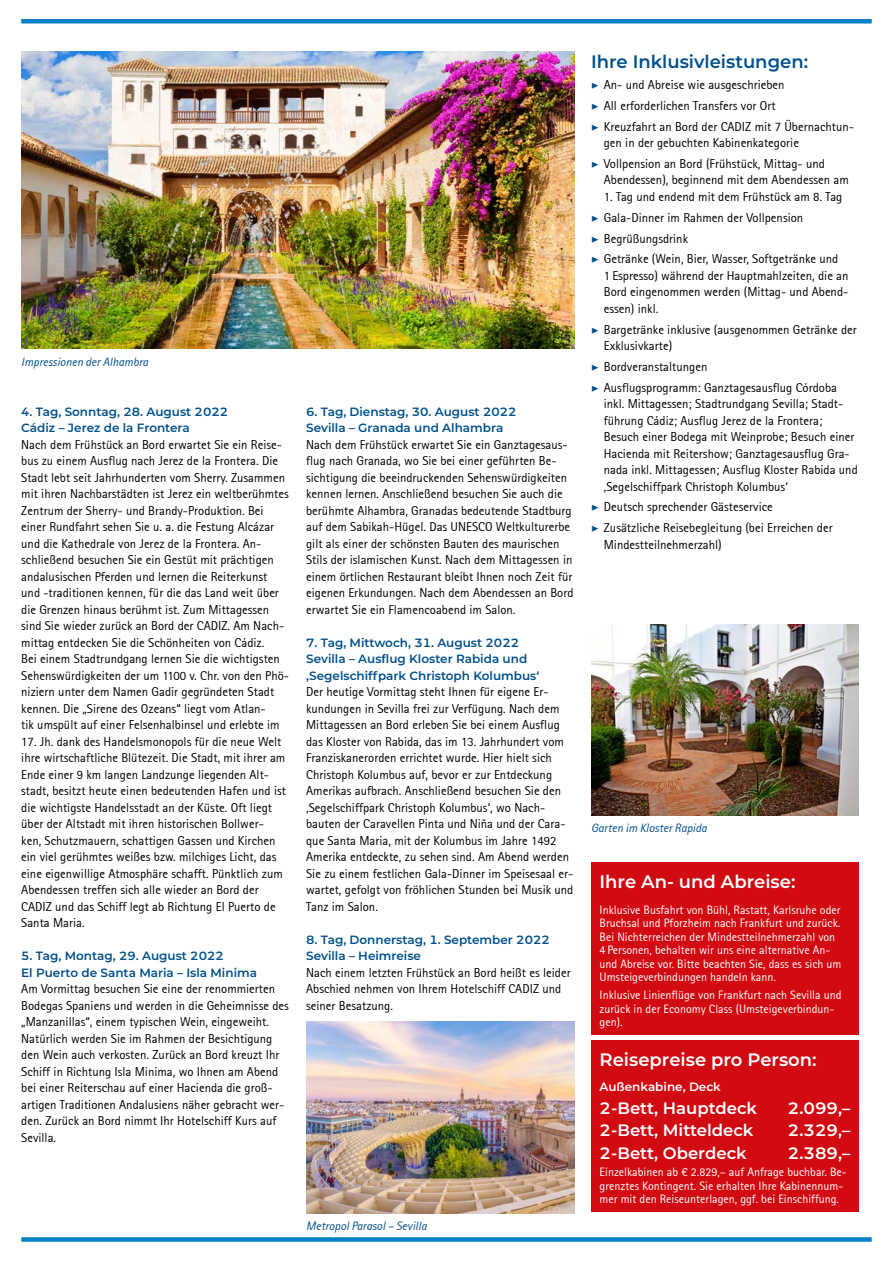
<style>
.page{position:relative;width:893px;height:1263px;background:#fff}
.page>*{position:absolute;margin:0;border:0;box-sizing:border-box;transform-origin:0 0}
.t1{font:600 18px "Montserrat";color:#fff}
.t2{font:600 18px "Montserrat";color:#00508c}
.t3{font:600 16.5px "Montserrat";color:#fff}
.t4{font:12.75px/16.5px "Rotis Sans Serif";color:#000}
.t5{font:12px/13.5px "Rotis Sans Serif";color:#fff}
.t6{font:600 12px/16.5px "Montserrat";color:#00508c}
.t7{font:italic 12px "Rotis Sans Serif";color:#00508c}
.t8{font:600 12px "Montserrat";color:#fff}
.s1{font-family:"Minion Pro";font-weight:700;font-style:italic;color:#00508c}
</style>
<div class="page">
<div style="left:21px;top:19px;width:851px;height:5px;background:#0081c9"></div>
<div style="left:21px;top:1237px;width:851px;height:5px;background:#0081c9"></div>
<div style="left:591px;top:1040px;width:268px;height:172px;background:#d20a11"></div>
<div style="left:591px;top:862px;width:268px;height:173px;background:#d20a11"></div>
<img style="left:21px;top:51px;width:553px;height:298px">
<img style="left:591px;top:624px;width:268px;height:191px">
<img style="left:306px;top:1022px;width:268px;height:191px">
<p class="t7" style="left:21px;top:354px;width:129px">Impressionen der Alhambra</p>
<p class="t6" style="left:21px;top:403px;width:208px">4. Tag, Sonntag, 28. August 2022<br>Cádiz – Jerez de la Frontera</p>
<p class="t4" style="left:21px;top:436px;width:269px">Nach dem Frühstück an Bord erwartet Sie ein Reise&shy;bus zu einem Ausflug nach Jerez de la Frontera. Die Stadt lebt seit Jahrhunderten vom Sherry. Zusammen mit ihren Nachbarstädten ist Jerez ein weltberühmtes Zentrum der Sherry- und Brandy-Produktion. Bei einer Rundfahrt sehen Sie u. a. die Festung Alcázar und die Kathedrale von Jerez de la Frontera. An&shy;schließend besuchen Sie ein Gestüt mit prächtigen andalusischen Pferden und lernen die Reiterkunst und -traditionen kennen, für die das Land weit über die Grenzen hinaus berühmt ist. Zum Mittagessen sind Sie wieder zurück an Bord der CADIZ. Am Nach&shy;mittag entdecken Sie die Schönheiten von Cádiz.<br>Bei einem Stadtrundgang lernen Sie die wichtigsten Sehenswürdigkeiten der um 1100 v. Chr. von den Phö&shy;niziern unter dem Namen Gadir gegründeten Stadt kennen. Die „Sirene des Ozeans“ liegt vom Atlan-<br>tik umspült auf einer Felsenhalbinsel und erlebte im</p>
<p class="t4" style="left:21px;top:733px;width:266px">17. Jh. dank des Handelsmonopols für die neue Welt ihre wirtschaftliche Blütezeit. Die Stadt, mit ihrer am Ende einer 9 km langen Landzunge liegenden Alt&shy;stadt, besitzt heute einen bedeutenden Hafen und ist die wichtigste Handelsstadt an der Küste. Oft liegt über der Altstadt mit ihren historischen Bollwer&shy;ken, Schutzmauern, schattigen Gassen und Kirchen ein viel gerühmtes weißes bzw. milchiges Licht, das eine eigenwillige Atmosphäre schafft. Pünktlich zum Abendessen treffen sich alle wieder an Bord der CADIZ und das Schiff legt ab Richtung El Puerto de Santa Maria.</p>
<p class="t6" style="left:21px;top:947px;width:237px">5. Tag, Montag, 29. August 2022<br>El Puerto de Santa Maria – Isla Minima</p>
<p class="t4" style="left:21px;top:980px;width:269px">Am Vormittag besuchen Sie eine der renommierten Bodegas Spaniens und werden in die Geheimnisse des „Manzanillas“, einem typischen Wein, eingeweiht.<br>Natürlich werden Sie im Rahmen der Besichtigung den Wein auch verkosten. Zurück an Bord kreuzt Ihr Schiff in Richtung Isla Minima, wo Ihnen am Abend bei einer Reiterschau auf einer Hacienda die groß&shy;artigen Traditionen Andalusiens näher gebracht wer&shy;den. Zurück an Bord nimmt Ihr Hotelschiff Kurs auf Sevilla.</p>
<p class="t6" style="left:306px;top:403px;width:212px">6. Tag, Dienstag, 30. August 2022<br>Sevilla – Granada und Alhambra</p>
<p class="t4" style="left:306px;top:436px;width:269px">Nach dem Frühstück erwartet Sie ein Ganztagesaus&shy;flug nach Granada, wo Sie bei einer geführten Be&shy;sichtigung die beeindruckenden Sehenswürdigkeiten kennen lernen. Anschließend besuchen Sie auch die berühmte Alhambra, Granadas bedeutende Stadtburg auf dem Sabikah-Hügel. Das UNESCO Weltkulturerbe gilt als einer der schönsten Bauten des maurischen Stils der islamischen Kunst. Nach dem Mittagessen in einem örtlichen Restaurant bleibt Ihnen noch Zeit für eigenen Erkundungen. Nach dem Abendessen an Bord erwartet Sie ein Flamencoabend im Salon.</p>
<p class="t6" style="left:306px;top:634px;width:235px">7. Tag, Mittwoch, 31. August 2022<br>Sevilla – Ausflug Kloster Rabida und ‚Segelschiffpark Christoph Kolumbus‘</p>
<p class="t4" style="left:306px;top:683px;width:269px">Der heutige Vormittag steht Ihnen für eigene Er&shy;kundungen in Sevilla frei zur Verfügung. Nach dem Mittagessen an Bord erleben Sie bei einem Ausflug das Kloster von Rabida, das im 13. Jahrhundert vom Franziskanerorden errichtet wurde. Hier hielt sich Christoph Kolumbus auf, bevor er zur Entdeckung Amerikas aufbrach. Anschließend besuchen Sie den ‚Segelschiffpark Christoph Kolumbus‘, wo Nach&shy;bauten der Caravellen Pinta und Niña und der Cara&shy;que Santa Maria, mit der Kolumbus im Jahre 1492<br>Amerika entdeckte, zu sehen sind. Am Abend werden Sie zu einem festlichen Gala-Dinner im Speisesaal er&shy;wartet, gefolgt von fröhlichen Stunden bei Musik und Tanz im Salon.</p>
<p class="t6" style="left:306px;top:931px;width:245px">8. Tag, Donnerstag, 1. September 2022<br>Sevilla – Heimreise</p>
<p class="t4" style="left:306px;top:964px;width:266px">Nach einem letzten Frühstück an Bord heißt es leider<br>Abschied nehmen von Ihrem Hotelschiff CADIZ und seiner Besatzung.</p>
<p class="t7" style="left:306px;top:1219px;width:122px">Metropol Parasol – Sevilla</p>
<h1 class="t2" style="left:591px;top:49px;width:219px">Ihre Inklusivleistungen:</h1>
<p class="t4" style="left:591px;top:74px;width:264px;line-height:20.7px"><span class="s1">▶</span> An- und Abreise wie ausgeschrieben<br><span class="s1">▶</span> All erforderlichen Transfers vor Ort<br><span class="s1">▶</span> Kreuzfahrt an Bord der CADIZ mit 7 Übernachtun-</p>
<p class="t4" style="left:591px;top:132px;width:235px;line-height:20.7px;text-indent:13px">gen in der gebuchten Kabinenkategorie<br><span class="s1">▶</span> Vollpension an Bord (Frühstück, Mittag- und</p>
<p class="t4" style="left:604px;top:172px;width:246px">Abendessen), beginnend mit dem Abendessen am</p>
<p class="t4" style="left:591px;top:186px;width:253px;line-height:20.7px;text-indent:13px">1. Tag und endend mit dem Frühstück am 8. Tag <span class="s1">▶</span> Gala-Dinner im Rahmen der Vollpension<br><span class="s1">▶</span> Begrüßungsdrink<br><span class="s1">▶</span> Getränke (Wein, Bier, Wasser, Softgetränke und</p>
<p class="t4" style="left:604px;top:267px;width:246px;text-align:justify">1 Espresso) während der Hauptmahlzeiten, die an Bord eingenommen werden (Mittag- und Abend&shy;essen) inkl.</p>
<p class="t4" style="left:604px;top:321px;width:255px;text-indent:-13px"><span class="s1">▶</span> Bargetränke inklusive (ausgenommen Getränke der<br>Exklusivkarte)</p>
<p class="t4" style="left:591px;top:356px;width:247px;line-height:20.7px"><span class="s1">▶</span> Bordveranstaltungen<br><span class="s1">▶</span> Ausflugsprogramm: Ganztagesausflug Córdoba</p>
<p class="t4" style="left:604px;top:395px;width:255px">inkl. Mittagessen; Stadtrundgang Sevilla; Stadt&shy;führung Cádiz; Ausflug Jerez de la Frontera; Besuch einer Bodega mit Weinprobe; Besuch einer Hacienda mit Reitershow; Ganztagesausflug Gra&shy;nada inkl. Mittagessen; Ausflug Kloster Rabida und ‚Segelschiffpark Christoph Kolumbus‘</p>
<p class="t4" style="left:591px;top:497px;width:243px;line-height:20.7px"><span class="s1">▶</span> Deutsch sprechender Gästeservice<br><span class="s1">▶</span> Zusätzliche Reisebegleitung (bei Erreichen der</p>
<p class="t4" style="left:604px;top:536px;width:120px">Mindestteilnehmerzahl)</p>
<p class="t7" style="left:591px;top:821px;width:117px">Garten im Kloster Rapida</p>
<h1 class="t1" style="left:600px;top:868px;width:197px">Ihre An- und Abreise:</h1>
<p class="t5" style="left:600px;top:903px;width:243px">Inklusive Busfahrt von Bühl, Rastatt, Karlsruhe oder Bruchsal und Pforzheim nach Frankfurt und zurück.<br>Bei Nichterreichen der Mindestteilnehmerzahl von 4 Personen, behalten wir uns eine alternative An&shy;und Abreise vor. Bitte beachten Sie, dass es sich um Umsteigeverbindungen handeln kann.</p>
<p class="t5" style="left:600px;top:988px;width:243px">Inklusive Linienflüge von Frankfurt nach Sevilla und zurück in der Economy Class (Umsteigeverbindun&shy;gen).</p>
<h1 class="t1" style="left:600px;top:1047px;width:219px">Reisepreise pro Person:</h1>
<p class="t8" style="left:600px;top:1078px;width:123px">Außenkabine, Deck</p>
<p class="t3" style="left:600px;top:1096px;width:159px">2-Bett, Hauptdeck</p>
<p class="t3" style="left:788px;top:1096px;width:64px">2.099,–</p>
<p class="t3" style="left:600px;top:1119px;width:155px">2-Bett, Mitteldeck</p>
<p class="t3" style="left:788px;top:1119px;width:64px">2.329,–</p>
<p class="t3" style="left:600px;top:1141px;width:149px">2-Bett, Oberdeck</p>
<p class="t3" style="left:788px;top:1141px;width:64px">2.389,–</p>
<p class="t5" style="left:600px;top:1165px;width:249px">Einzelkabinen ab € 2.829,– auf Anfrage buchbar. Be&shy;grenztes Kontingent. Sie erhalten Ihre Kabinennum&shy;mer mit den Reiseunterlagen, ggf. bei Einschiffung.</p>
</div>
